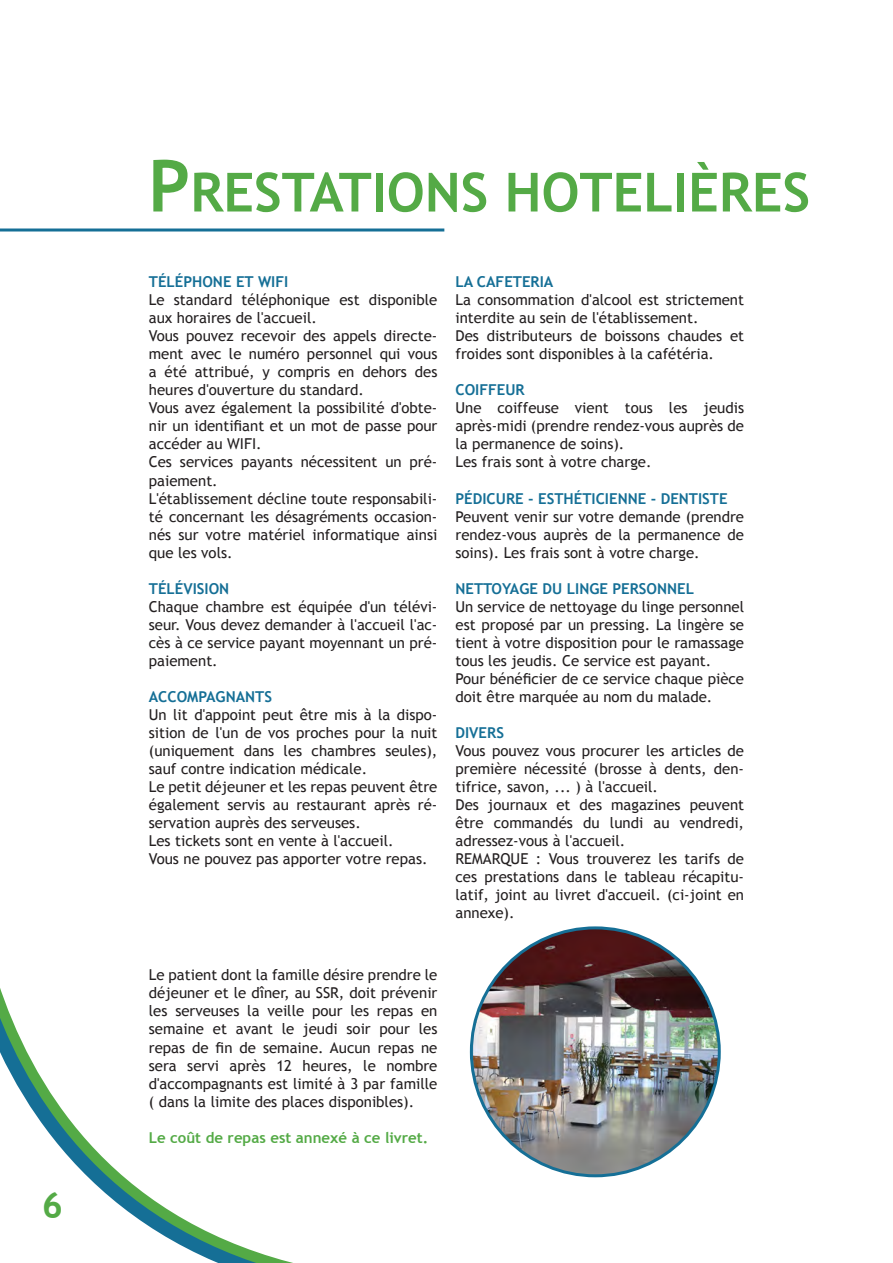
<style>
.page{position:relative;width:893px;height:1263px;background:#fff}
.page>*{position:absolute;margin:0;border:0;box-sizing:border-box;transform-origin:0 0}
.TITRE_1_VERT{font:700 54px "Trebuchet MS";color:#54aa46}
.t1{font:700 36px "Trebuchet MS";color:#54aa46}
.t2{font:15px/18px "Trebuchet MS";color:#231f20;text-align:justify}
.t3{font:700 15px "Trebuchet MS";color:#156f96}
.t4{font:700 15px "Trebuchet MS";color:#54aa46}
.s1{font-size:72px}
</style>
<div class="page">
<svg style="left:0;top:988px;width:293px;height:275px"></svg>
<hr style="left:0;top:228px;width:444px;height:3px;background:#156f96">
<img style="left:471px;top:928px;width:248px;height:248px;border-radius:124px">
<h2 class="t1" style="left:42px;top:1182px;width:23px">6</h2>
<p class="TITRE_1_VERT" style="left:148px;top:159px;width:664px"><span class="s1">P</span>RESTATIONS HOTELIÈRES</p>
<p class="t3" style="left:149px;top:273px;width:141px">TÉLÉPHONE ET WIFI</p>
<p class="t2" style="left:149px;top:291px;width:290px">Le standard téléphonique est disponible aux horaires de l'accueil.</p>
<p class="t2" style="left:149px;top:327px;width:290px">Vous pouvez recevoir des appels directe&shy;ment avec le numéro personnel qui vous a été attribué, y compris en dehors des heures d'ouverture du standard.</p>
<p class="t2" style="left:149px;top:399px;width:290px">Vous avez également la possibilité d'obte&shy;nir un identifiant et un mot de passe pour accéder au WIFI.</p>
<p class="t2" style="left:149px;top:453px;width:290px">Ces services payants nécessitent un pré&shy;paiement.</p>
<p class="t2" style="left:149px;top:489px;width:290px">L'établissement décline toute responsabili&shy;té concernant les désagréments occasion&shy;nés sur votre matériel informatique ainsi que les vols.</p>
<p class="t3" style="left:149px;top:579px;width:82px">TÉLÉVISION</p>
<p class="t2" style="left:149px;top:597px;width:290px">Chaque chambre est équipée d'un télévi&shy;seur. Vous devez demander à l'accueil l'ac&shy;cès à ce service payant moyennant un pré&shy;paiement.</p>
<p class="t3" style="left:149px;top:687px;width:125px">ACCOMPAGNANTS</p>
<p class="t2" style="left:149px;top:705px;width:290px">Un lit d'appoint peut être mis à la dispo&shy;sition de l'un de vos proches pour la nuit (uniquement dans les chambres seules), sauf contre indication médicale.</p>
<p class="t2" style="left:149px;top:777px;width:290px">Le petit déjeuner et les repas peuvent être également servis au restaurant après ré&shy;servation auprès des serveuses.</p>
<p class="t2" style="left:149px;top:831px;width:246px">Les tickets sont en vente à l'accueil.</p>
<p class="t2" style="left:149px;top:849px;width:280px">Vous ne pouvez pas apporter votre repas.</p>
<p class="t3" style="left:455px;top:273px;width:99px">LA CAFETERIA</p>
<p class="t2" style="left:455px;top:291px;width:290px">La consommation d'alcool est strictement interdite au sein de l'établissement.</p>
<p class="t2" style="left:455px;top:327px;width:290px">Des distributeurs de boissons chaudes et froides sont disponibles à la cafétéria.</p>
<p class="t3" style="left:455px;top:381px;width:71px">COIFFEUR</p>
<p class="t2" style="left:455px;top:399px;width:290px">Une coiffeuse vient tous les jeudis après-midi (prendre rendez-vous auprès de la permanence de soins).</p>
<p class="t2" style="left:455px;top:453px;width:198px">Les frais sont à votre charge.</p>
<p class="t3" style="left:455px;top:489px;width:274px">PÉDICURE - ESTHÉTICIENNE - DENTISTE</p>
<p class="t2" style="left:455px;top:507px;width:290px">Peuvent venir sur votre demande (prendre rendez-vous auprès de la permanence de soins). Les frais sont à votre charge.</p>
<p class="t3" style="left:455px;top:579px;width:240px">NETTOYAGE DU LINGE PERSONNEL</p>
<p class="t2" style="left:455px;top:597px;width:290px">Un service de nettoyage du linge personnel est proposé par un pressing. La lingère se tient à votre disposition pour le ramassage tous les jeudis. Ce service est payant.</p>
<p class="t2" style="left:455px;top:669px;width:290px">Pour bénéficier de ce service chaque pièce doit être marquée au nom du malade.</p>
<p class="t3" style="left:455px;top:723px;width:50px">DIVERS</p>
<p class="t2" style="left:455px;top:741px;width:290px">Vous pouvez vous procurer les articles de première nécessité (brosse à dents, den&shy;tifrice, savon, ... ) à l'accueil.</p>
<p class="t2" style="left:455px;top:795px;width:290px">Des journaux et des magazines peuvent être commandés du lundi au vendredi, adressez-vous à l'accueil.</p>
<p class="t2" style="left:455px;top:849px;width:290px">REMARQUE : Vous trouverez les tarifs de ces prestations dans le tableau récapitu&shy;latif, joint au livret d'accueil. (ci-joint en annexe).</p>
<p class="t2" style="left:149px;top:966px;width:290px">Le patient dont la famille désire prendre le déjeuner et le dîner, au SSR, doit prévenir les serveuses la veille pour les repas en semaine et avant le jeudi soir pour les repas de fin de semaine. Aucun repas ne sera servi après 12 heures, le nombre d'accompagnants est limité à 3 par famille ( dans la limite des places disponibles).</p>
<p class="t4" style="left:149px;top:1128px;width:281px">Le coût de repas est annexé à ce livret.</p>
</div>
